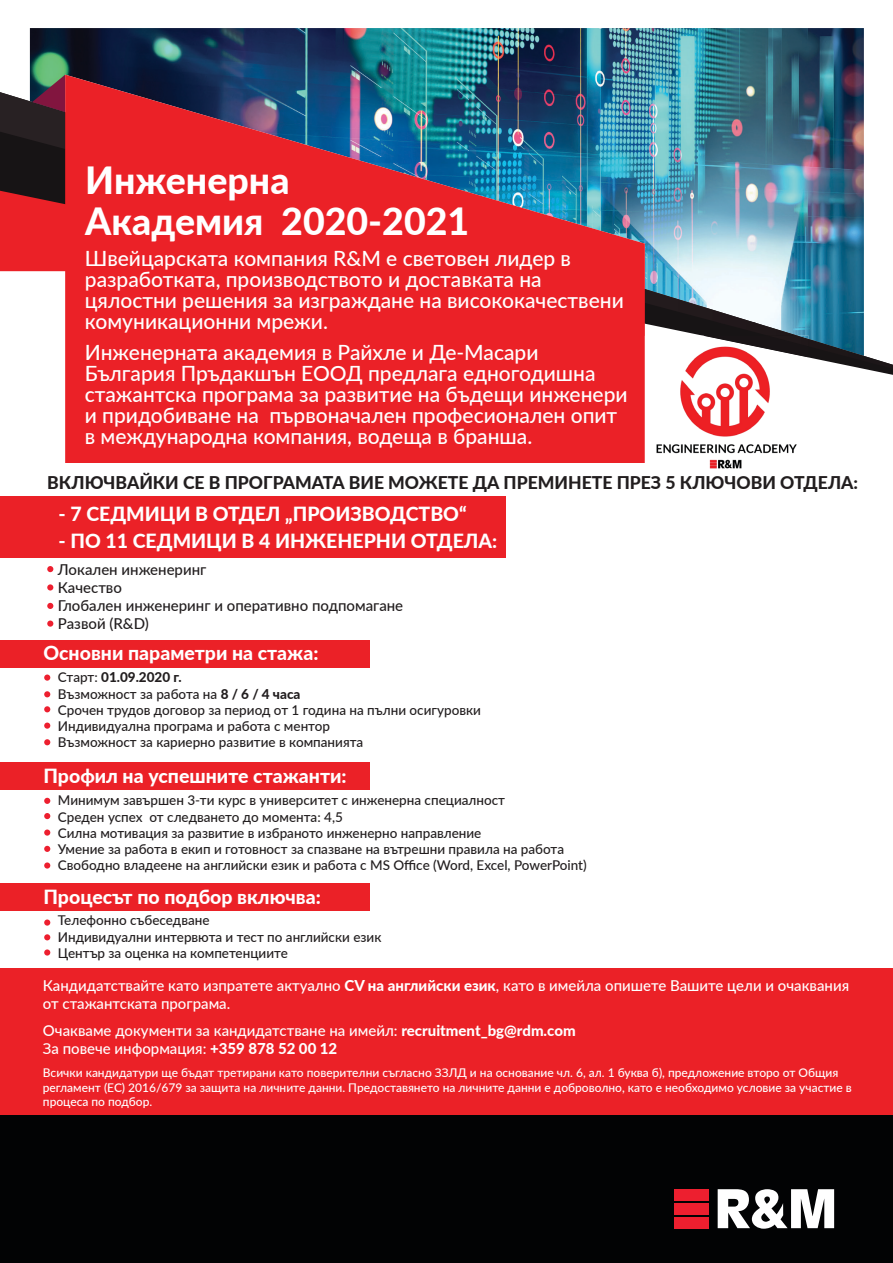
<style>
.page{position:relative;width:893px;height:1263px;background:#fff}
.page>*{position:absolute;margin:0;border:0;box-sizing:border-box;transform-origin:0 0}
.t1{font:800 37.5px/40.8px "Lato";color:#fff}
.t2{font:500 21px/21px "Lato";color:#fff}
.t3{font:800 19.5px "Lato";color:#fff}
.t4{font:800 17.55px "Lato";color:#221e1f}
.t5{font:500 15px/18px "Lato";color:#fff}
.t6{font:500 15px/18px "Lato";color:#221e1f}
.t7{font:500 13.5px/16.2px "Lato";color:#221e1f}
.t8{font:500 12px/14.4px "Lato";color:#fff}
.s1{font-weight:800}
</style>
<div class="page">
<div style="left:0;top:968px;width:893px;height:150px;background:#eb2127"></div>
<div style="left:0;top:1116px;width:893px;height:147px;background:#020304"></div>
<div style="left:675px;top:1203px;width:34px;height:11px;background:#ed1f2f"></div>
<div style="left:675px;top:1189px;width:34px;height:11px;background:#ed1f2f"></div>
<div style="left:675px;top:1217px;width:34px;height:11px;background:#ed1f2f"></div>
<svg style="left:718px;top:1189px;width:116px;height:40px"></svg>
<img style="left:30px;top:28px;width:834px;height:38px">
<img style="left:0;top:66px;width:893px;height:309px">
<img style="left:0;top:92px;width:65px;height:57px">
<img style="left:645px;top:289px;width:112px;height:34px">
<img style="left:717px;top:322px;width:176px;height:47px">
<svg style="left:32px;top:75px;width:33px;height:37px"></svg>
<svg style="left:65px;top:75px;width:580px;height:388px;fill:#eb2127"></svg>
<img style="left:645px;top:336px;width:164px;height:133px">
<img style="left:703px;top:336px;width:106px;height:21px">
<img style="left:768px;top:336px;width:41px;height:10px">
<div style="left:0;top:640px;width:370px;height:27px;background:#eb2127"></div>
<div style="left:0;top:762px;width:370px;height:28px;background:#eb2127"></div>
<div style="left:0;top:883px;width:370px;height:28px;background:#eb2127"></div>
<div style="left:0;top:496px;width:506px;height:61px;background:#eb2127"></div>
<svg style="left:44px;top:739px;width:6px;height:6px"></svg>
<div style="left:44px;top:722px;width:6px;height:7px;background:#ed1f2f;border-radius:50%"></div>
<svg style="left:44px;top:706px;width:6px;height:6px"></svg>
<svg style="left:44px;top:691px;width:6px;height:6px"></svg>
<div style="left:44px;top:674px;width:6px;height:7px;background:#ed1f2f;border-radius:50%"></div>
<svg style="left:44px;top:862px;width:6px;height:6px"></svg>
<svg style="left:44px;top:846px;width:6px;height:6px"></svg>
<div style="left:44px;top:829px;width:6px;height:7px;background:#ed1f2f;border-radius:50%"></div>
<svg style="left:44px;top:813px;width:6px;height:6px"></svg>
<svg style="left:44px;top:798px;width:6px;height:6px"></svg>
<svg style="left:44px;top:949px;width:6px;height:6px"></svg>
<svg style="left:44px;top:934px;width:6px;height:6px"></svg>
<div style="left:44px;top:919px;width:6px;height:7px;background:#ed1f2f;border-radius:50%"></div>
<svg style="left:47px;top:566px;width:6px;height:6px"></svg>
<svg style="left:47px;top:584px;width:6px;height:6px"></svg>
<svg style="left:47px;top:603px;width:6px;height:6px"></svg>
<div style="left:47px;top:620px;width:6px;height:7px;background:#ed1f2f;border-radius:50%"></div>
<h1 class="t1" style="left:85px;top:158px;width:385px">Инженерна<br>Академия 2020-2021</h1>
<h2 class="t2" style="left:85px;top:247px;width:540px">Швейцарската компания R&amp;M e световен лидер в разработката, производството и доставката на цялостни решения за изграждане на висококачествени комуникационни мрежи.</h2>
<h2 class="t2" style="left:85px;top:341px;width:544px">Инженерната aкадемия в Райхле и Де-Масари България Пръдакшън ЕООД предлага едногодишна стажантска програма за развитие на бъдещи инженери и придобиване на първоначален професионален опит в международна компания, водеща в бранша.</h2>
<p class="t4" style="left:47px;top:469px;width:812px">ВКЛЮЧВАЙКИ СЕ В ПРОГРАМАТА ВИЕ МОЖЕТЕ ДА ПРЕМИНЕТЕ ПРЕЗ 5 КЛЮЧОВИ ОТДЕЛА:</p>
<h3 class="t3" style="left:59px;top:499px;width:410px">- 7 СЕДМИЦИ В ОТДЕЛ „ПРОИЗВОДСТВО“</h3>
<h3 class="t3" style="left:59px;top:526px;width:440px">- ПО 11 СЕДМИЦИ В 4 ИНЖЕНЕРНИ ОТДЕЛА:</h3>
<p class="t6" style="left:58px;top:560px;width:347px">Локален инженеринг<br>Качество<br>Глобален инженеринг и оперативно подпомагане<br>Развой (R&amp;D)</p>
<h3 class="t3" style="left:44px;top:638px;width:277px">Основни параметри на стажа:</h3>
<p class="t7" style="left:58px;top:669px;width:425px">Старт: <span class="s1">01.09.2020 г.<br></span>Възможност за работа на <span class="s1">8 / 6 / 4 часа<br></span>Срочен трудов договор за период от 1 година на пълни осигуровки Индивидуална програма и работа с ментор<br>Възможност за кариерно развитие в компанията</p>
<h3 class="t3" style="left:44px;top:761px;width:305px">Профил на успешните стажанти:</h3>
<p class="t7" style="left:58px;top:792px;width:530px">Минимум завършен 3-ти курс в университет с инженерна специалност<br>Среден успех от следването до момента: 4,5<br>Силна мотивация за развитие в избраното инженерно направление<br>Умение за работа в екип и готовност за спазване на вътрешни правила на работа Свободно владеене на английски език и работа с MS Office (Word, Excel, PowerPoint)</p>
<h3 class="t3" style="left:44px;top:882px;width:279px">Процесът по подбор включва:</h3>
<p class="t7" style="left:58px;top:912px;width:325px">Телефонно събеседване<br>Индивидуални интервюта и тест по английски език<br>Център за оценка на компетенциите</p>
<p class="t5" style="left:43px;top:976px;width:808px">Кандидатствайте като изпратете актуално <span class="s1">CV на английски език</span>, като в имейла опишете Вашите цели и очаквания от стажантската програма.</p>
<p class="t5" style="left:43px;top:1021px;width:534px">Очакваме документи за кандидатстване на имейл: <span class="s1">recruitment_bg@rdm.com<br></span>За повече информация: <span class="s1">+359 878 52 00 12</span></p>
<p class="t8" style="left:43px;top:1065px;width:810px">Всички кандидатури ще бъдат третирани като поверителни съгласно ЗЗЛД и на основание чл. 6, ал. 1 буква б), предложение второ от Общия регламент (ЕС) 2016/679 за защита на личните данни. Предоставянето на личните данни е доброволно, като е необходимо условие за участие в процеса по подбор.</p>
</div>
